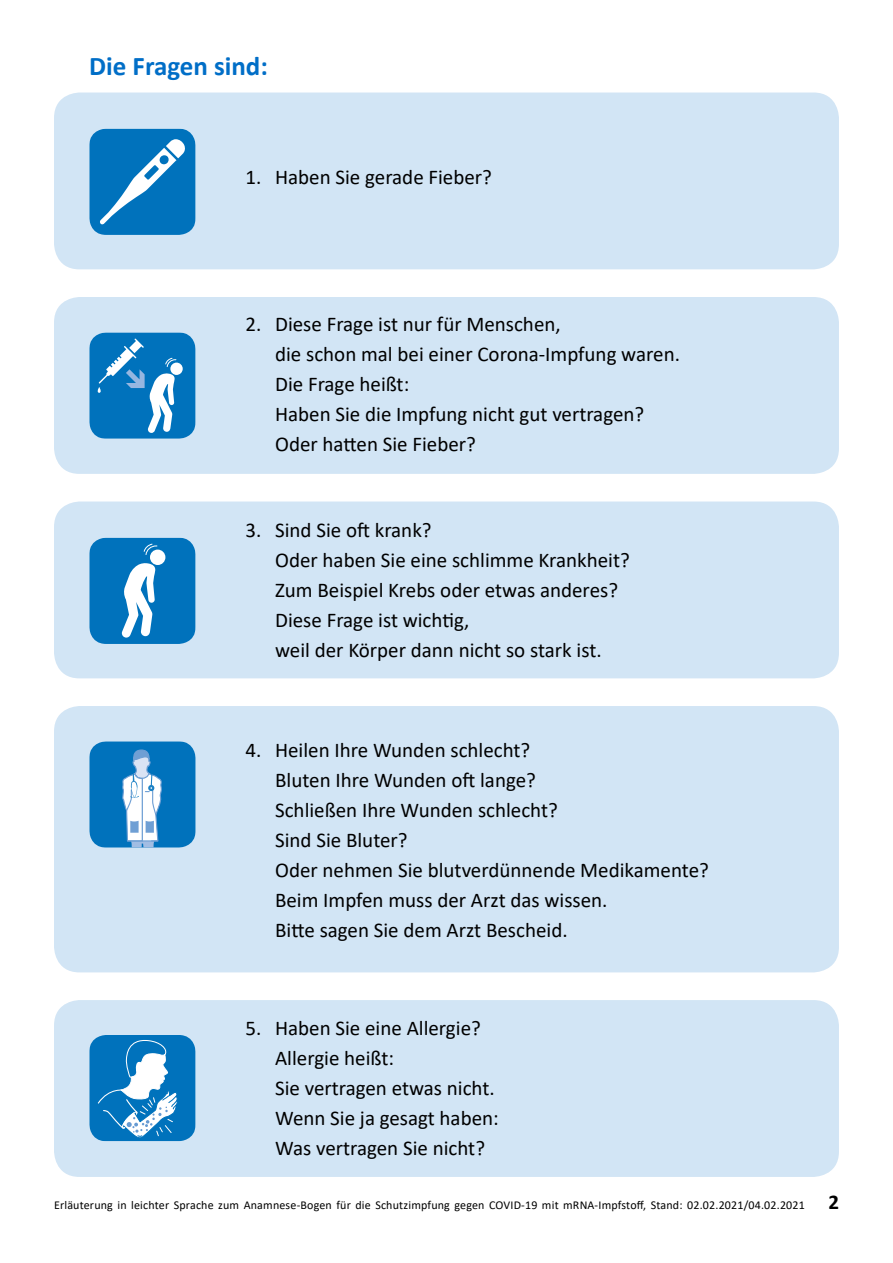
<style>
.page{position:relative;width:893px;height:1263px;background:#fff}
.page>*{position:absolute;margin:0;border:0;box-sizing:border-box;transform-origin:0 0}
.t1{font:700 27px "Calibri";color:#006ec7}
.Fließtext_mit_Zahl{font:21px "Calibri";color:#000}
.t2{font:12px "Calibri";letter-spacing:.015em;color:#000}
.s1{font-weight:700;font-size:21px}
</style>
<div class="page">
<div style="left:54px;top:92px;width:785px;height:177px;background:#d2e5f5;border-radius:26px"></div>
<svg style="left:89px;top:129px;width:107px;height:106px;background:#2385c5"></svg>
<div style="left:54px;top:1000px;width:785px;height:177px;background:#d2e5f5;border-radius:26px"></div>
<svg style="left:89px;top:1035px;width:107px;height:106px;background:#3991ca"></svg>
<div style="left:54px;top:297px;width:785px;height:177px;background:#d2e5f5;border-radius:26px"></div>
<svg style="left:89px;top:332px;width:107px;height:107px;background:#2d8ac7"></svg>
<div style="left:54px;top:501px;width:785px;height:177px;background:#d2e5f5;border-radius:26px"></div>
<svg style="left:89px;top:538px;width:107px;height:106px;background:#2d8bc8"></svg>
<div style="left:54px;top:706px;width:785px;height:266px;background:#d2e5f5;border-radius:26px"></div>
<svg style="left:89px;top:741px;width:107px;height:107px;background:#3990ca"></svg>
<h2 class="t1" style="left:89px;top:47px;width:180px">Die Fragen sind:</h2>
<p class="Fließtext_mit_Zahl" style="left:245px;top:163px;width:248px">1. Haben Sie gerade Fieber?</p>
<p class="Fließtext_mit_Zahl" style="left:245px;top:310px;width:317px">2. Diese Frage ist nur für Menschen,</p>
<p class="Fließtext_mit_Zahl" style="left:275px;top:340px;width:406px">die schon mal bei einer Corona-Impfung waren.</p>
<p class="Fließtext_mit_Zahl" style="left:275px;top:370px;width:136px">Die Frage heißt:</p>
<p class="Fließtext_mit_Zahl" style="left:275px;top:400px;width:371px">Haben Sie die Impfung nicht gut vertragen?</p>
<p class="Fließtext_mit_Zahl" style="left:275px;top:430px;width:202px">Oder hatten Sie Fieber?</p>
<p class="Fließtext_mit_Zahl" style="left:245px;top:516px;width:188px">3. Sind Sie oft krank?</p>
<p class="Fließtext_mit_Zahl" style="left:275px;top:546px;width:356px">Oder haben Sie eine schlimme Krankheit?</p>
<p class="Fließtext_mit_Zahl" style="left:275px;top:576px;width:344px">Zum Beispiel Krebs oder etwas anderes?</p>
<p class="Fließtext_mit_Zahl" style="left:275px;top:606px;width:196px">Diese Frage ist wichtig,</p>
<p class="Fließtext_mit_Zahl" style="left:275px;top:636px;width:328px">weil der Körper dann nicht so stark ist.</p>
<p class="Fließtext_mit_Zahl" style="left:245px;top:735px;width:286px">4. Heilen Ihre Wunden schlecht?</p>
<p class="Fließtext_mit_Zahl" style="left:275px;top:765px;width:262px">Bluten Ihre Wunden oft lange?</p>
<p class="Fließtext_mit_Zahl" style="left:275px;top:795px;width:284px">Schließen Ihre Wunden schlecht?</p>
<p class="Fließtext_mit_Zahl" style="left:275px;top:825px;width:134px">Sind Sie Bluter?</p>
<p class="Fließtext_mit_Zahl" style="left:275px;top:855px;width:435px">Oder nehmen Sie blutverdünnende Medikamente?</p>
<p class="Fließtext_mit_Zahl" style="left:275px;top:885px;width:334px">Beim Impfen muss der Arzt das wissen.</p>
<p class="Fließtext_mit_Zahl" style="left:275px;top:915px;width:294px">Bitte sagen Sie dem Arzt Bescheid.</p>
<p class="Fließtext_mit_Zahl" style="left:245px;top:1014px;width:237px">5. Haben Sie eine Allergie?</p>
<p class="Fließtext_mit_Zahl" style="left:275px;top:1044px;width:120px">Allergie heißt:</p>
<p class="Fließtext_mit_Zahl" style="left:275px;top:1074px;width:221px">Sie vertragen etwas nicht.</p>
<p class="Fließtext_mit_Zahl" style="left:275px;top:1104px;width:225px">Wenn Sie ja gesagt haben:</p>
<p class="Fließtext_mit_Zahl" style="left:275px;top:1134px;width:211px">Was vertragen Sie nicht?</p>
<p class="t2" style="left:54px;top:1197px;width:786px">Erläuterung in leichter Sprache zum Anamnese-Bogen für die Schutzimpfung gegen COVID-19 mit mRNA-Impfstoff, Stand: 02.02.2021/04.02.2021 <span class="s1">2</span></p>
</div>
